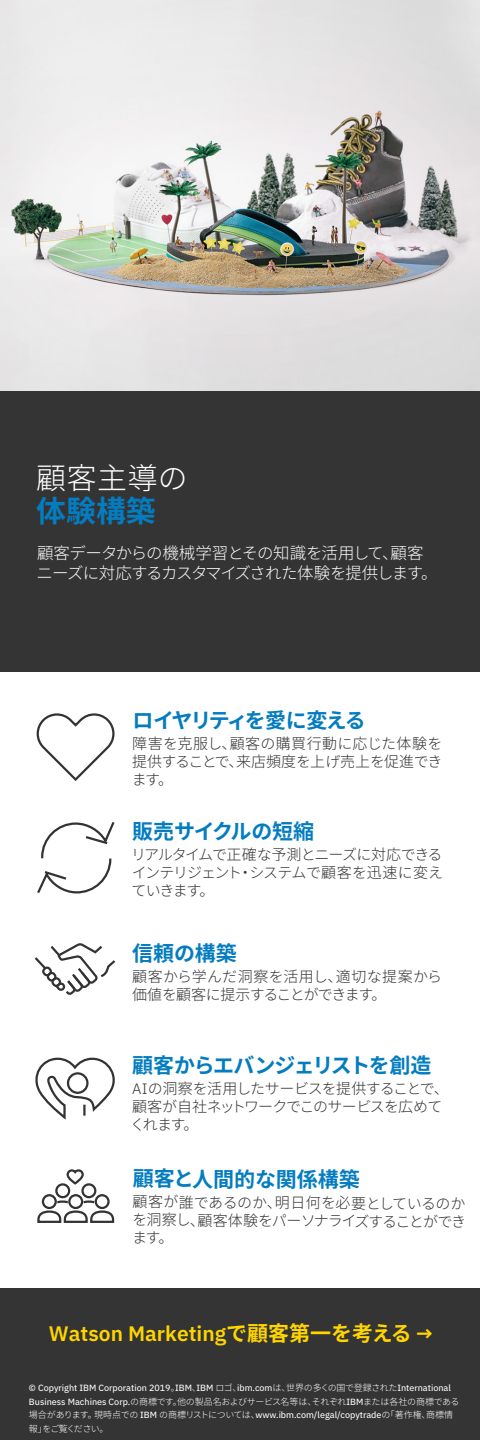
<style>
.page{position:relative;width:480px;height:1440px;background:#fff}
.page>*{position:absolute;margin:0;border:0;box-sizing:border-box;transform-origin:0 0}
.t1{font:300 30px "Noto Sans CJ Kjp";letter-spacing:.02em;color:#fff}
.t2{font:700 30px "Noto Sans CJ Kjp";color:#047cc0}
.t3{font:600 21px "IBM Plex Sans";color:#fed500}
.t4{font:700 21px "Noto Sans CJ Kjp";letter-spacing:-.03em;color:#047cc0}
.t5{font:700 21px "Noto Sans CJ Kjp";letter-spacing:-.055em;color:#047cc0}
.t6{font:700 21px "Noto Sans CJ Kjp";letter-spacing:-.09em;color:#047cc0}
.t7{font:700 21px "Noto Sans CJ Kjp";letter-spacing:-.01em;color:#047cc0}
.t8{font:300 16.5px/19.8px "Noto Sans CJ Kjp";letter-spacing:-.055em;color:#fcfafc}
.t9{font:300 15px/18px "Noto Sans CJ Kjp";letter-spacing:-.03em;color:#343334;text-align:justify}
.t10{font:300 15px/18px "Noto Sans CJ Kjp";letter-spacing:-.05em;color:#343334}
.t11{font:300 15px/18px "Noto Sans CJ Kjp";letter-spacing:-.01em;color:#343334}
.t12{font:300 9px/13.5px "Noto Sans CJ Kjp";letter-spacing:-.035em;color:#fff}
.t13{font:9px "IBM Plex Sans Text";color:#fff}
.s1{font-family:"IBM Plex Sans"}
.s2{font-family:"Noto Sans CJ Kjp";font-weight:700}
.s3{font-family:"Noto Sans CJ Kjp";font-weight:300}
.s4{font-family:"IBM Plex Sans Text";font-weight:400}
</style>
<div class="page">
<img style="left:0;top:0;width:480px;height:391px">
<div style="left:0;top:391px;width:480px;height:281px;background:#343434"></div>
<div style="left:0;top:1288px;width:480px;height:152px;background:#343434"></div>
<svg style="left:35px;top:1057px;width:80px;height:63px"></svg>
<svg style="left:34px;top:943px;width:82px;height:52px"></svg>
<svg style="left:36px;top:713px;width:79px;height:68px"></svg>
<svg style="left:37px;top:822px;width:78px;height:72px"></svg>
<div style="left:55px;top:1183px;width:15px;height:15px;border:2px solid #343334;border-radius:50%"></div>
<div style="left:81px;top:1183px;width:15px;height:15px;border:2px solid #343334;border-radius:50%"></div>
<div style="left:68px;top:1194px;width:15px;height:15px;border:2px solid #343334;border-radius:50%"></div>
<div style="left:95px;top:1194px;width:15px;height:15px;border:2px solid #343334;border-radius:50%"></div>
<div style="left:42px;top:1194px;width:15px;height:15px;border:2px solid #343334;border-radius:50%"></div>
<svg style="left:37px;top:1199px;width:78px;height:24px"></svg>
<svg style="left:65px;top:1169px;width:20px;height:17px"></svg>
<h1 class="t1" style="left:36px;top:461px;width:153px">顧客主導の</h1>
<h1 class="t2" style="left:36px;top:494px;width:121px">体験構築</h1>
<p class="t8" style="left:37px;top:543px;width:402px">顧客データからの機械学習とその知識を活用して、顧客ニーズに対応するカスタマイズされた体験を提供します。</p>
<h2 class="t6" style="left:132px;top:709px;width:235px">ロイヤリティを愛に変える</h2>
<p class="t9" style="left:132px;top:735px;width:312px">障害を克服し、顧客の購買行動に応じた体験を提供することで、来店頻度を上げ売上を促進できます。</p>
<h2 class="t7" style="left:132px;top:820px;width:183px">販売サイクルの短縮</h2>
<p class="t9" style="left:131px;top:846px;width:313px">リアルタイムで正確な予測とニーズに対応できるインテリジェント・システムで顧客を迅速に変えていきます。</p>
<h2 class="t4" style="left:132px;top:941px;width:106px">信頼の構築</h2>
<p class="t11" style="left:132px;top:968px;width:311px">顧客から学んだ洞察を活用し、適切な提案から価値を顧客に提示することができます。</p>
<h2 class="t5" style="left:132px;top:1054px;width:301px">顧客からエバンジェリストを創造</h2>
<p class="t10" style="left:130px;top:1080px;width:320px"><span class="s1">AI</span>の洞察を活用したサービスを提供することで、顧客が自社ネットワークでこのサービスを広めてくれます。</p>
<h2 class="t4" style="left:133px;top:1167px;width:229px">顧客と人間的な関係構築</h2>
<p class="t9" style="left:132px;top:1194px;width:336px;line-height:17.5px">顧客が誰であるのか、明日何を必要としているのかを洞察し、顧客体験をパーソナライズすることができます。</p>
<h2 class="t3" style="left:49px;top:1317px;width:387px">Watson Marketing<span class="s2">で顧客第一を考える</span> →</h2>
<p class="t13" style="left:29px;top:1381px;width:423px">© Copyright IBM Corporation 2019<span class="s3">。</span>IBM<span class="s3">、</span>IBM <span class="s3">ロゴ、</span>ibm.com<span class="s3">は、世界の多くの国で登録された</span>International</p>
<p class="t12" style="left:29px;top:1395px;width:432px"><span class="s4">Business Machines Corp.</span>の商標です。他の製品名およびサービス名等は、それぞれ<span class="s4">IBM</span>または各社の商標である場合があります。現時点での <span class="s4">IBM</span> の商標リストについては、<span class="s4">www.ibm.com/legal/copytrade</span>の「著作権、商標情報」をご覧ください。</p>
</div>
